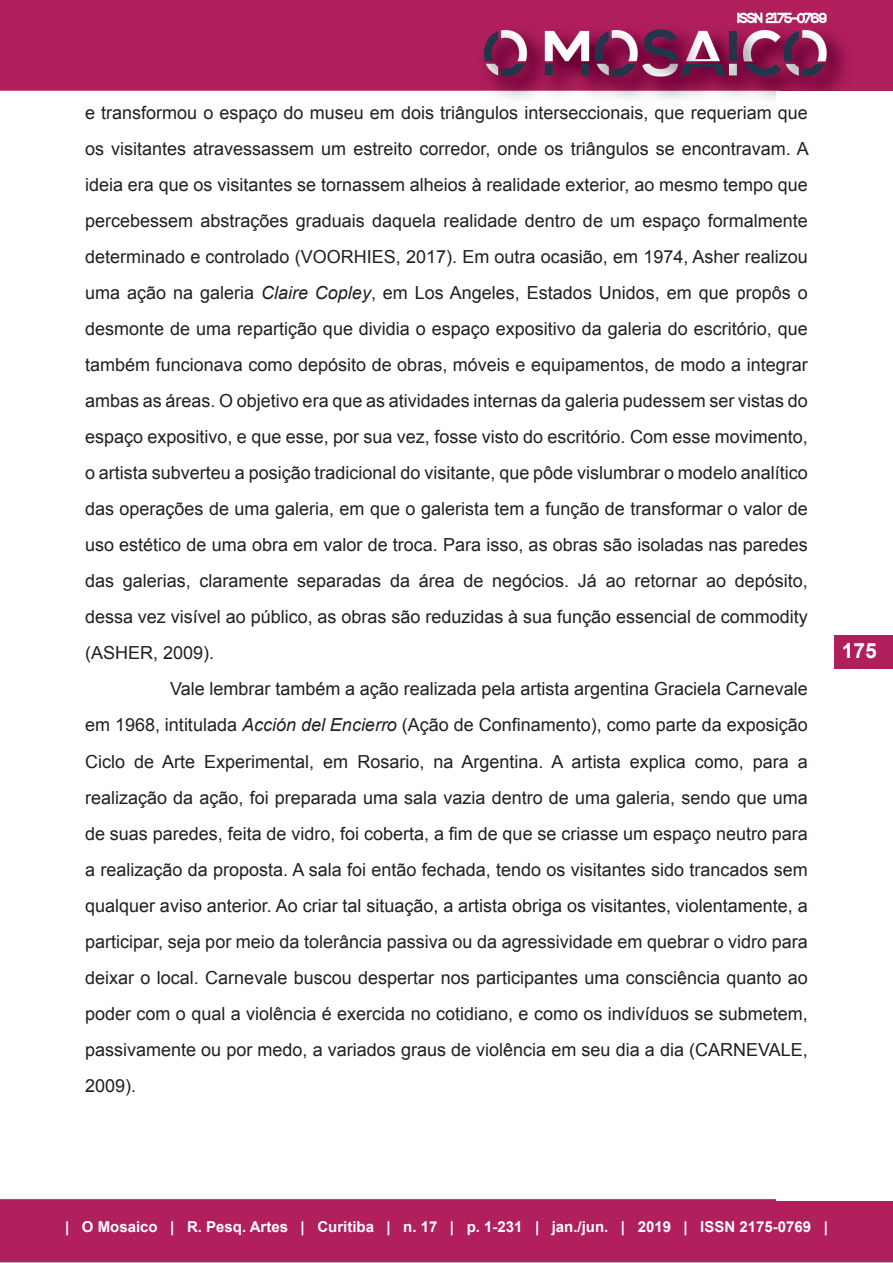
<style>
.page{position:relative;width:893px;height:1263px;background:#fff}
.page>*{position:absolute;margin:0;border:0;box-sizing:border-box;transform-origin:0 0}
.t1{font:700 21px "Arial";color:#fff}
.Corpo{font:18px/36px "Arial";color:#231f20;text-align:justify}
.t2{font:700 15px "Arial";color:#fff}
.s1{font-style:italic}
</style>
<div class="page">
<img style="left:0;top:0;width:893px;height:1263px">
<div style="left:777px;top:92px;width:116px;height:1109px;background:#fff"></div>
<div style="left:834px;top:635px;width:59px;height:33px;background:#b01f5c"></div>
<p class="Corpo" style="left:85px;top:95px;width:725px">e transformou o espaço do museu em dois triângulos interseccionais, que requeriam que os visitantes atravessassem um estreito corredor, onde os triângulos se encontravam. A ideia era que os visitantes se tornassem alheios à realidade exterior, ao mesmo tempo que percebessem abstrações graduais daquela realidade dentro de um espaço formalmente determinado e controlado (VOORHIES, 2017). Em outra ocasião, em 1974, Asher realizou uma ação na galeria <span class="s1">Claire Copley</span>, em Los Angeles, Estados Unidos, em que propôs o desmonte de uma repartição que dividia o espaço expositivo da galeria do escritório, que também funcionava como depósito de obras, móveis e equipamentos, de modo a integrar ambas as áreas. O objetivo era que as atividades internas da galeria pudessem ser vistas do espaço expositivo, e que esse, por sua vez, fosse visto do escritório. Com esse movimento, o artista subverteu a posição tradicional do visitante, que pôde vislumbrar o modelo analítico das operações de uma galeria, em que o galerista tem a função de transformar o valor de uso estético de uma obra em valor de troca. Para isso, as obras são isoladas nas paredes das galerias, claramente separadas da área de negócios. Já ao retornar ao depósito, dessa vez visível ao público, as obras são reduzidas à sua função essencial de commodity (ASHER, 2009).</p>
<p class="Corpo" style="left:85px;top:671px;width:724px;text-indent:85px">Vale lembrar também a ação realizada pela artista argentina Graciela Carnevale em 1968, intitulada <span class="s1">Acción del Encierro</span> (Ação de Confinamento), como parte da exposição Ciclo de Arte Experimental, em Rosario, na Argentina. A artista explica como, para a realização da ação, foi preparada uma sala vazia dentro de uma galeria, sendo que uma de suas paredes, feita de vidro, foi coberta, a fim de que se criasse um espaço neutro para a realização da proposta. A sala foi então fechada, tendo os visitantes sido trancados sem qualquer aviso anterior. Ao criar tal situação, a artista obriga os visitantes, violentamente, a participar, seja por meio da tolerância passiva ou da agressividade em quebrar o vidro para deixar o local. Carnevale buscou despertar nos participantes uma consciência quanto ao poder com o qual a violência é exercida no cotidiano, e como os indivíduos se submetem, passivamente ou por medo, a variados graus de violência em seu dia a dia (CARNEVALE, 2009).</p>
<p class="t1" style="left:842px;top:636px;width:37px">175</p>
<p class="t2" style="left:65px;top:1217px;width:764px">| O Mosaico | R. Pesq. Artes | Curitiba | n. 17 | p. 1-231 | jan./jun. | 2019 | ISSN 2175-0769 |</p>
</div>
